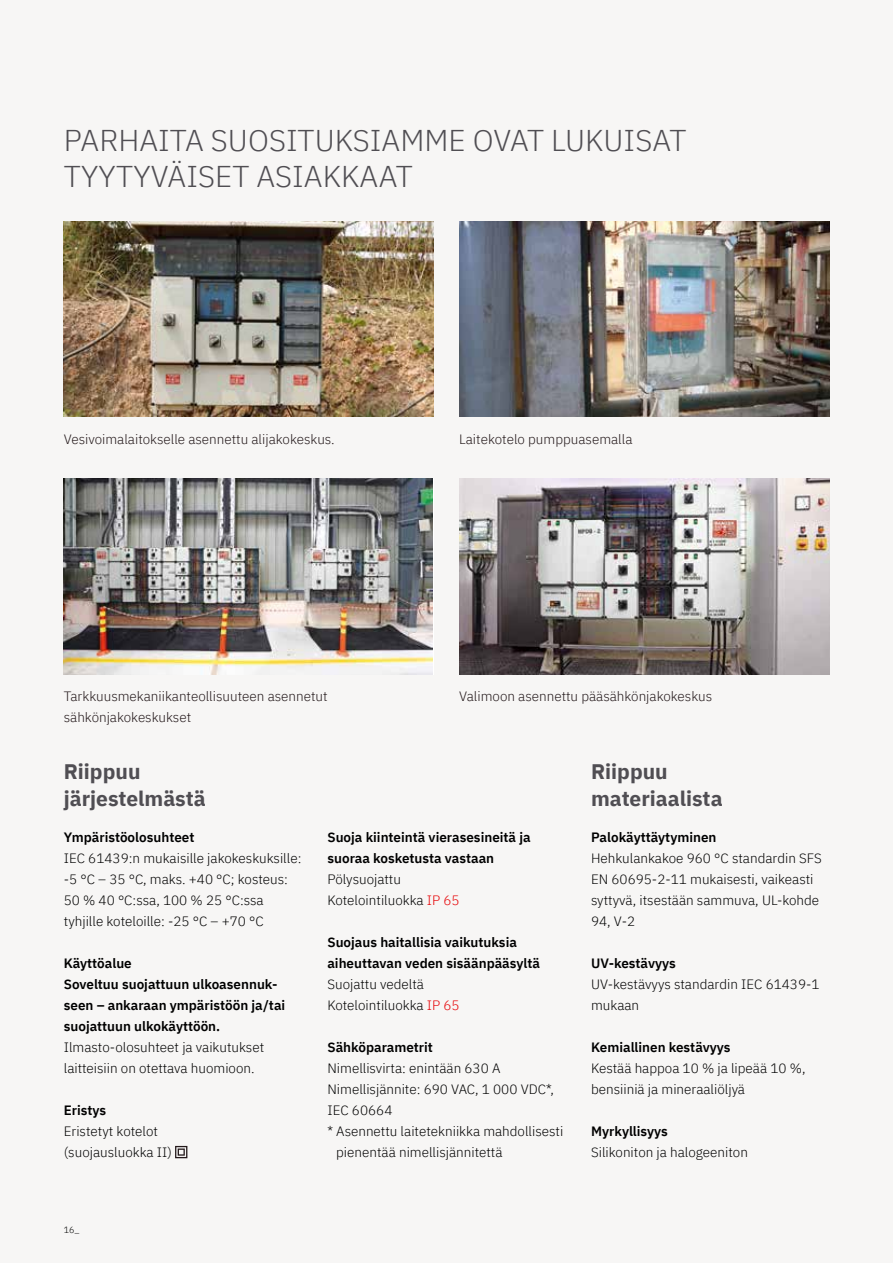
<style>
.page{position:relative;width:893px;height:1263px;background:#f7f6f5}
.page>*{position:absolute;margin:0;border:0;box-sizing:border-box;transform-origin:0 0}
.t1{font:300 30px/36px "IBM Plex Sans";color:#504e53}
.t2{font:700 21px/27px "IBM Plex Sans";color:#504e53}
.t3{font:300 13.5px/21px "IBM Plex Sans";color:#000}
.t4{font:600 13.5px/21px "IBM Plex Sans";color:#000}
.t5{font:300 13.5px/21px "IBM Plex Sans";color:#23181a}
.t6{font:300 9px "IBM Plex Sans";color:#000}
.s1{color:#e60003}
</style>
<div class="page">
<svg style="left:175px;top:1146px;width:12px;height:12px"></svg>
<img style="left:64px;top:221px;width:370px;height:196px">
<img style="left:64px;top:479px;width:368px;height:195px">
<img style="left:459px;top:221px;width:370px;height:196px">
<img style="left:459px;top:479px;width:370px;height:195px">
<h1 class="t1" style="left:64px;top:120px;width:624px">PARHAITA SUOSITUKSIAMME OVAT LUKUISAT<br>TYYTYVÄISET ASIAKKAAT</h1>
<p class="t5" style="left:64px;top:427px;width:273px">Vesivoimalaitokselle asennettu alijakokeskus.</p>
<p class="t5" style="left:64px;top:685px;width:265px">Tarkkuusmekaniikanteollisuuteen asennetut sähkönjakokeskukset</p>
<p class="t5" style="left:459px;top:427px;width:175px">Laitekotelo pumppuasemalla</p>
<p class="t5" style="left:459px;top:685px;width:254px">Valimoon asennettu pääsähkönjakokeskus</p>
<h2 class="t2" style="left:64px;top:756px;width:143px">Riippuu järjestelmästä</h2>
<h2 class="t2" style="left:591px;top:756px;width:133px">Riippuu materiaalista</h2>
<p class="t4" style="left:64px;top:826px;width:132px">Ympäristöolosuhteet</p>
<p class="t3" style="left:64px;top:847px;width:239px">IEC 61439:n mukaisille jakokeskuksille: -5 °C – 35 °C, maks. +40 °C; kosteus:<br>50 % 40 °C:ssa, 100 % 25 °C:ssa tyhjille koteloille: -25 °C – +70 °C</p>
<p class="t4" style="left:64px;top:952px;width:223px">Käyttöalue<br>Soveltuu suojattuun ulkoasennuk&shy;seen – ankaraan ympäristöön ja/tai suojattuun ulkokäyttöön.</p>
<p class="t3" style="left:64px;top:1036px;width:202px">Ilmasto-olosuhteet ja vaikutukset laitteisiin on otettava huomioon.</p>
<p class="t4" style="left:64px;top:1099px;width:44px">Eristys</p>
<p class="t3" style="left:64px;top:1120px;width:110px">Eristetyt kotelot (suojausluokka II)</p>
<p class="t6" style="left:64px;top:1223px;width:17px">16_</p>
<p class="t4" style="left:327px;top:826px;width:205px">Suoja kiinteintä vierasesineitä ja suoraa kosketusta vastaan</p>
<p class="t3" style="left:327px;top:868px;width:134px">Pölysuojattu<br>Kotelointiluokka <span class="s1">IP 65</span></p>
<p class="t4" style="left:327px;top:931px;width:214px">Suojaus haitallisia vaikutuksia aiheuttavan veden sisäänpääsyltä</p>
<p class="t3" style="left:327px;top:973px;width:134px">Suojattu vedeltä<br>Kotelointiluokka <span class="s1">IP 65</span></p>
<p class="t4" style="left:327px;top:1036px;width:107px">Sähköparametrit</p>
<p class="t3" style="left:327px;top:1057px;width:175px">Nimellisvirta: enintään 630 A</p>
<p class="t3" style="left:327px;top:1078px;width:228px">Nimellisjännite: 690 VAC, 1 000 VDC*,</p>
<p class="t3" style="left:327px;top:1099px;width:67px">IEC 60664</p>
<p class="t3" style="left:327px;top:1120px;width:237px">* Asennettu laitetekniikka mahdollisesti</p>
<p class="t3" style="left:336px;top:1141px;width:168px">pienentää nimellisjännitettä</p>
<p class="t4" style="left:591px;top:826px;width:127px">Palokäyttäytyminen</p>
<p class="t3" style="left:591px;top:847px;width:232px">Hehkulankakoe 960 °C standardin SFS<br>EN 60695-2-11 mukaisesti, vaikeasti syttyvä, itsestään sammuva, UL-kohde<br>94, V-2</p>
<p class="t4" style="left:591px;top:952px;width:86px">UV-kestävyys</p>
<p class="t3" style="left:591px;top:973px;width:230px">UV-kestävyys standardin IEC 61439-1 mukaan</p>
<p class="t4" style="left:591px;top:1036px;width:141px">Kemiallinen kestävyys</p>
<p class="t3" style="left:591px;top:1057px;width:216px">Kestää happoa 10 % ja lipeää 10 %, bensiiniä ja mineraaliöljyä</p>
<p class="t4" style="left:591px;top:1120px;width:78px">Myrkyllisyys</p>
<p class="t3" style="left:591px;top:1141px;width:158px">Silikoniton ja halogeeniton</p>
</div>
